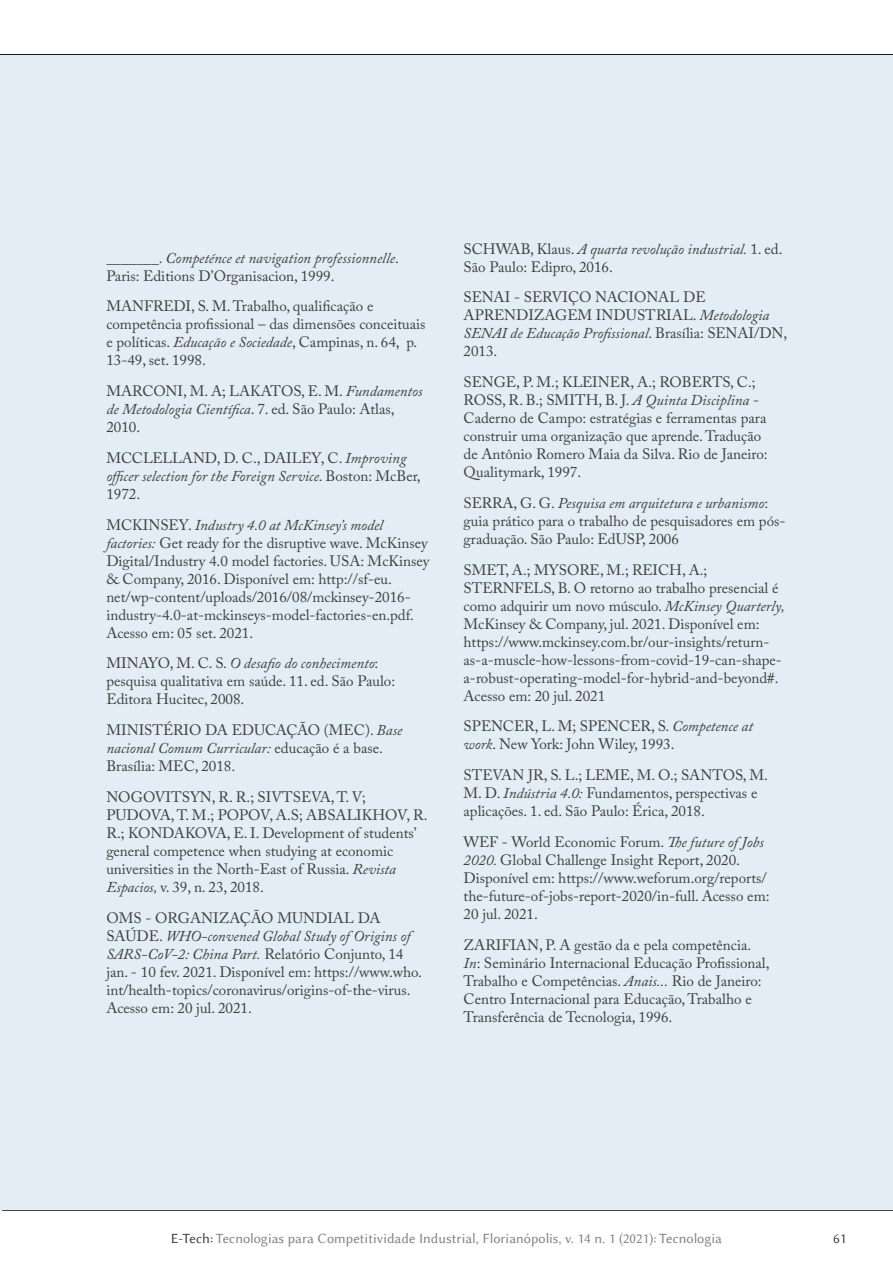
<style>
.page{position:relative;width:893px;height:1263px;background:#fff}
.page>*{position:absolute;margin:0;border:0;box-sizing:border-box;transform-origin:0 0}
.t1{font:15px/18px "Adobe Caslon Pro";color:#3e3e3f}
.t2{font:italic 15px/18px "Adobe Caslon Pro";color:#3e3e3f}
.t3{font:14.25px "Lin Biolinum";color:#808285}
.t4{font:14.25px "Lin Biolinum";color:#3e3e3f}
.s1{font-style:italic}
.s2{font-style:normal}
.s3{color:#3e3e3f}
</style>
<div class="page">
<hr style="left:2px;top:1210px;width:891px;height:1px;background:#000">
<hr style="left:0;top:54px;width:893px;height:1px;background:#000">
<div style="left:0;top:55px;width:446px;height:1154px;background:#e3eef4"></div>
<div style="left:446px;top:55px;width:447px;height:1154px;background:#e3eef4"></div>
<p class="t1" style="left:106px;top:248px;width:294px">_______. <span class="s1">Competénce et navigation professionnelle</span>.<br>Paris: Editions D’Organisacion, 1999.</p>
<p class="t1" style="left:106px;top:297px;width:321px">MANFREDI, S. M. Trabalho, qualificação e competência profissional – das dimensões conceituais e políticas. <span class="s1">Educação e Sociedade</span>, Campinas, n. 64, p.<br>13-49, set. 1998.</p>
<p class="t1" style="left:106px;top:382px;width:318px">MARCONI, M. A; LAKATOS, E. M. <span class="s1">Fundamentos de Metodologia Científica</span>. 7. ed. São Paulo: Atlas,<br>2010.</p>
<p class="t2" style="left:106px;top:449px;width:316px"><span class="s2">MCCLELLAND, D. C., DAILEY, C.</span> Improving officer selection for the Foreign Service<span class="s2">. Boston: McBer,<br>1972.</span></p>
<p class="t1" style="left:106px;top:515px;width:325px">MCKINSEY. <span class="s1">Industry 4.0 at McKinsey’s model factories:</span> Get ready for the disruptive wave. McKinsey Digital/Industry 4.0 model factories. USA: McKinsey &amp; Company, 2016. Disponível em: http://sf-eu. net/wp-content/uploads/2016/08/mckinsey-2016- industry-4.0-at-mckinseys-model-factories-en.pdf.<br>Acesso em: 05 set. 2021.</p>
<p class="t1" style="left:106px;top:654px;width:290px">MINAYO, M. C. S. <span class="s1">O desafio do conhecimento</span>: pesquisa qualitativa em saúde. 11. ed. São Paulo:<br>Editora Hucitec, 2008.</p>
<p class="t1" style="left:106px;top:721px;width:297px">MINISTÉRIO DA EDUCAÇÃO (MEC). <span class="s1">Base nacional Comum Curricular:</span> educação é a base.<br>Brasília: MEC, 2018.</p>
<p class="t1" style="left:106px;top:788px;width:323px">NOGOVITSYN, R. R.; SIVTSEVA, T. V; PUDOVA, T. M.; POPOV, A.S; ABSALIKHOV, R.<br>R.; KONDAKOVA, E. I. Development of students’ general competence when studying at economic universities in the North-East of Russia. <span class="s1">Revista Espacios,</span> v. 39, n. 23, 2018.</p>
<p class="t1" style="left:106px;top:908px;width:317px">OMS - ORGANIZAÇÃO MUNDIAL DA SAÚDE. <span class="s1">WHO-convened Global Study of Origins of SARS-CoV-2: China Part.</span> Relatório Conjunto, 14 jan. - 10 fev. 2021. Disponível em: https://www.who. int/health-topics/coronavirus/origins-of-the-virus.<br>Acesso em: 20 jul. 2021.</p>
<p class="t1" style="left:464px;top:239px;width:320px">SCHWAB, Klaus. <span class="s1">A quarta revolução industrial.</span> 1. ed.<br>São Paulo: Edipro, 2016.</p>
<p class="t1" style="left:464px;top:288px;width:325px">SENAI - SERVIÇO NACIONAL DE<br>APRENDIZAGEM INDUSTRIAL. <span class="s1">Metodologia<br>SENAI de Educação Profissional</span>. Brasília: SENAI/DN,<br>2013.</p>
<p class="t1" style="left:464px;top:373px;width:306px">SENGE, P. M.; KLEINER, A.; ROBERTS, C.; ROSS, R. B.; SMITH, B. J. <span class="s1">A Quinta Disciplina</span> - Caderno de Campo: estratégias e ferramentas para construir uma organização que aprende. Tradução de Antônio Romero Maia da Silva. Rio de Janeiro:<br>Qualitymark, 1997.</p>
<p class="t1" style="left:464px;top:494px;width:323px">SERRA, G. G. <span class="s1">Pesquisa em arquitetura e urbanismo</span>: guia prático para o trabalho de pesquisadores em pós&shy;graduação. São Paulo: EdUSP, 2006</p>
<p class="t1" style="left:464px;top:560px;width:323px">SMET, A.; MYSORE, M.; REICH, A.; STERNFELS, B. O retorno ao trabalho presencial é como adquirir um novo músculo. <span class="s1">McKinsey Quarterly, </span>McKinsey &amp; Company, jul. 2021. Disponível em: https://www.mckinsey.com.br/our-insights/return&shy;as-a-muscle-how-lessons-from-covid-19-can-shape&shy;a-robust-operating-model-for-hybrid-and-beyond#.<br>Acesso em: 20 jul. 2021</p>
<p class="t1" style="left:464px;top:717px;width:291px">SPENCER, L. M; SPENCER, S. <span class="s1">Competence at work</span>. New York: John Wiley, 1993.</p>
<p class="t1" style="left:464px;top:766px;width:306px">STEVAN JR, S. L.; LEME, M. O.; SANTOS, M.<br>M. D. <span class="s1">Indústria 4.0:</span> Fundamentos, perspectivas e aplicações. 1. ed. São Paulo: Érica, 2018.</p>
<p class="t1" style="left:464px;top:833px;width:307px">WEF - World Economic Forum. <span class="s1">The future of Jobs 2020.</span> Global Challenge Insight Report, 2020.<br>Disponível em: https://www.weforum.org/reports/ the-future-of-jobs-report-2020/in-full. Acesso em:<br>20 jul. 2021.</p>
<p class="t1" style="left:464px;top:935px;width:307px">ZARIFIAN, P. A gestão da e pela competência.<br><span class="s1">In</span>: Seminário Internacional Educação Profissional, Trabalho e Competências. <span class="s1">Anais...</span> Rio de Janeiro:<br>Centro Internacional para Educação, Trabalho e Transferência de Tecnologia, 1996.</p>
<p class="t3" style="left:171px;top:1230px;width:553px"><span class="s3">E-Tech:</span> Tecnologias para Competitividade Industrial, Florianópolis, v. 14 n. 1 (2021): Tecnologia</p>
<p class="t4" style="left:833px;top:1230px;width:15px">61</p>
</div>
